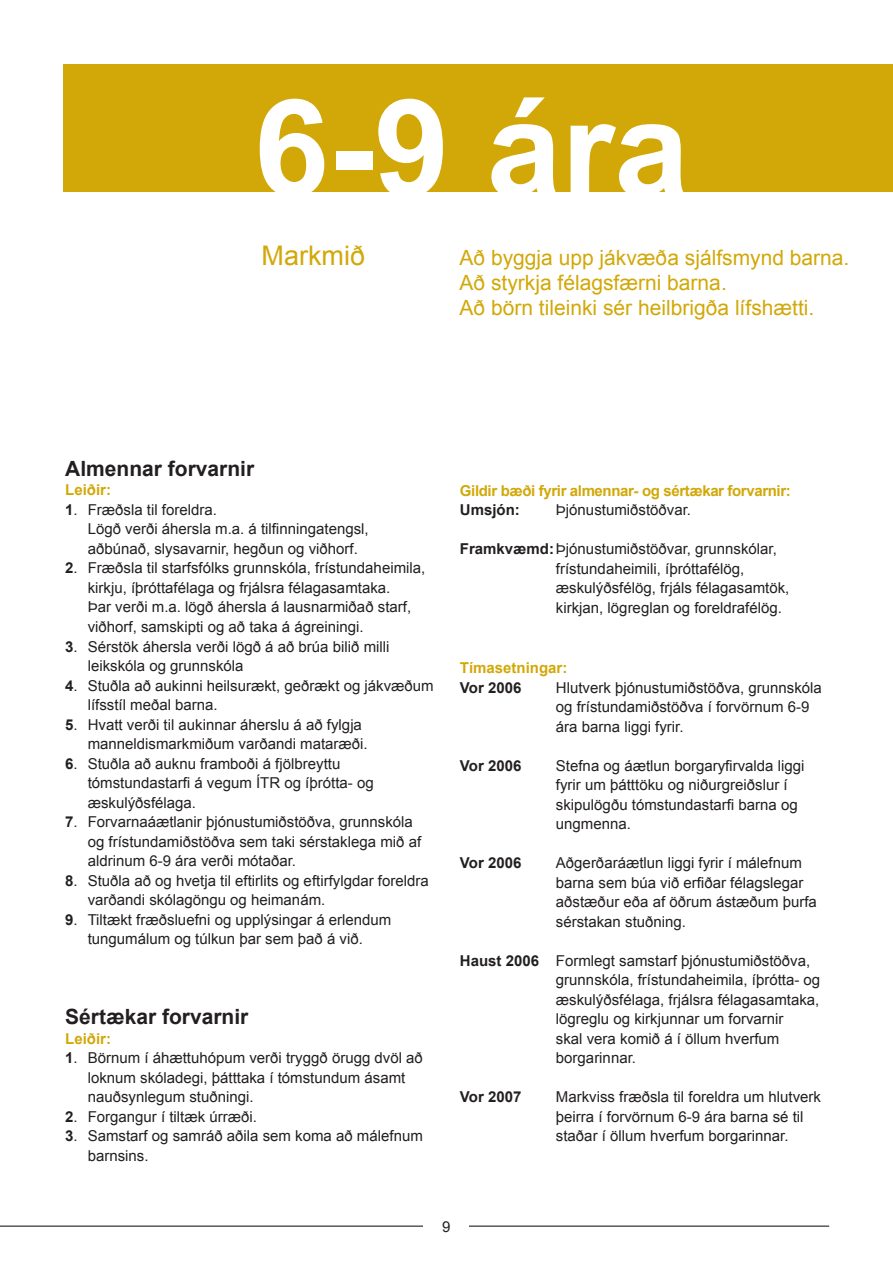
<style>
.page{position:relative;width:893px;height:1263px;background:#fff}
.page>*{position:absolute;margin:0;border:0;box-sizing:border-box;transform-origin:0 0}
.t1{font:700 135px "Arial";color:#fff}
.t2{font:27px "Arial";color:#d2a808}
.t3{font:21px/25.2px "Arial";color:#d2a808}
.t4{font:700 21px "Arial";color:#231f20}
.t5{font:15px/19.5px "Arial";color:#231f20}
.t6{font:700 15px "Arial";letter-spacing:-.025em;color:#d2a808}
.t7{font:700 15px "Arial";color:#231f20}
.t8{font:700 15px "Arial";color:#d2a808}
.s1{font-weight:700}
</style>
<div class="page">
<hr style="left:0;top:1225px;width:829px;height:2px;background:#231f20">
<div style="left:424px;top:1221px;width:45px;height:37px;background:#fff"></div>
<div style="left:64px;top:64px;width:829px;height:127px;background:#d2a808"></div>
<h1 class="t1" style="left:254px;top:72px;width:437px">6-9 ára</h1>
<h2 class="t2" style="left:261px;top:240px;width:105px">Markmið</h2>
<h3 class="t3" style="left:459px;top:245px;width:391px">Að byggja upp jákvæða sjálfsmynd barna.<br>Að styrkja félagsfærni barna.<br>Að börn tileinki sér heilbrigða lífshætti.</h3>
<h3 class="t4" style="left:65px;top:457px;width:191px">Almennar forvarnir</h3>
<p class="t6" style="left:65px;top:482px;width:47px">Leiðir:</p>
<p class="t5" style="left:88px;top:500px;width:282px;text-indent:-22px"><span class="s1">1</span>. Fræðsla til foreldra.<br>Lögð verði áhersla m.a. á tilfinningatengsl, aðbúnað, slysavarnir, hegðun og viðhorf.</p>
<p class="t5" style="left:88px;top:558px;width:339px;text-indent:-22px"><span class="s1">2</span>. Fræðsla til starfsfólks grunnskóla, frístundaheimila, kirkju, íþróttafélaga og frjálsra félagasamtaka.<br>Þar verði m.a. lögð áhersla á lausnarmiðað starf, viðhorf, samskipti og að taka á ágreiningi.</p>
<p class="t5" style="left:88px;top:636px;width:303px;text-indent:-22px"><span class="s1">3</span>. Sérstök áhersla verði lögð á að brúa bilið milli leikskóla og grunnskóla</p>
<p class="t5" style="left:88px;top:675px;width:347px;text-indent:-22px"><span class="s1">4</span>. Stuðla að aukinni heilsurækt, geðrækt og jákvæðum lífsstíl meðal barna.</p>
<p class="t5" style="left:88px;top:714px;width:282px;text-indent:-22px"><span class="s1">5</span>. Hvatt verði til aukinnar áherslu á að fylgja manneldismarkmiðum varðandi mataræði.</p>
<p class="t5" style="left:88px;top:753px;width:287px;text-indent:-22px"><span class="s1">6</span>. Stuðla að auknu framboði á fjölbreyttu tómstundastarfi á vegum ÍTR og íþrótta- og æskulýðsfélaga.</p>
<p class="t5" style="left:88px;top:812px;width:335px;text-indent:-22px"><span class="s1">7</span>. Forvarnaáætlanir þjónustumiðstöðva, grunnskóla og frístundamiðstöðva sem taki sérstaklega mið af aldrinum 6-9 ára verði mótaðar.</p>
<p class="t5" style="left:88px;top:870px;width:342px;text-indent:-22px"><span class="s1">8</span>. Stuðla að og hvetja til eftirlits og eftirfylgdar foreldra varðandi skólagöngu og heimanám.</p>
<p class="t5" style="left:65px;top:909px;width:328px;text-align:center"><span class="s1">9</span>. Tiltækt fræðsluefni og upplýsingar á erlendum tungumálum og túlkun þar sem það á við.</p>
<h3 class="t4" style="left:65px;top:1005px;width:185px">Sértækar forvarnir</h3>
<p class="t6" style="left:65px;top:1030px;width:47px">Leiðir:</p>
<p class="t5" style="left:88px;top:1048px;width:337px;text-indent:-22px"><span class="s1">1</span>. Börnum í áhættuhópum verði tryggð örugg dvöl að loknum skóladegi, þátttaka í tómstundum ásamt nauðsynlegum stuðningi.</p>
<p class="t5" style="left:65px;top:1106px;width:193px"><span class="s1">2</span>. Forgangur í tiltæk úrræði.</p>
<p class="t5" style="left:88px;top:1126px;width:337px;text-indent:-22px"><span class="s1">3</span>. Samstarf og samráð aðila sem koma að málefnum barnsins.</p>
<p class="t6" style="left:460px;top:482px;width:332px">Gildir bæði fyrir almennar- og sértækar forvarnir:</p>
<p class="t7" style="left:460px;top:501px;width:62px">Umsjón:</p>
<p class="t5" style="left:556px;top:500px;width:137px">Þjónustumiðstöðvar.</p>
<p class="t5" style="left:556px;top:539px;width:235px;text-indent:-96px"><span class="s1">Framkvæmd:</span>Þjónustumiðstöðvar, grunnskólar, frístundaheimili, íþróttafélög, æskulýðsfélög, frjáls félagasamtök, kirkjan, lögreglan og foreldrafélög.</p>
<p class="t8" style="left:460px;top:659px;width:109px">Tímasetningar:</p>
<p class="t7" style="left:460px;top:679px;width:63px">Vor 2006</p>
<p class="t5" style="left:556px;top:678px;width:267px">Hlutverk þjónustumiðstöðva, grunnskóla og frístundamiðstöðva í forvörnum 6-9 ára barna liggi fyrir.</p>
<p class="t7" style="left:460px;top:757px;width:63px">Vor 2006</p>
<p class="t5" style="left:556px;top:756px;width:250px">Stefna og áætlun borgaryfirvalda liggi fyrir um þátttöku og niðurgreiðslur í skipulögðu tómstundastarfi barna og ungmenna.</p>
<p class="t7" style="left:460px;top:854px;width:63px">Vor 2006</p>
<p class="t5" style="left:556px;top:853px;width:262px">Aðgerðaráætlun liggi fyrir í málefnum barna sem búa við erfiðar félagslegar aðstæður eða af öðrum ástæðum þurfa sérstakan stuðning.</p>
<p class="t5" style="left:556px;top:951px;width:266px;text-indent:-96px"><span class="s1">Haust 2006</span> Formlegt samstarf þjónustumiðstöðva, grunnskóla, frístundaheimila, íþrótta- og æskulýðsfélaga, frjálsra félagasamtaka, lögreglu og kirkjunnar um forvarnir<br>skal vera komið á í öllum hverfum borgarinnar.</p>
<p class="t7" style="left:460px;top:1088px;width:63px">Vor 2007</p>
<p class="t5" style="left:556px;top:1087px;width:267px">Markviss fræðsla til foreldra um hlutverk þeirra í forvörnum 6-9 ára barna sé til staðar í öllum hverfum borgarinnar.</p>
</div>
